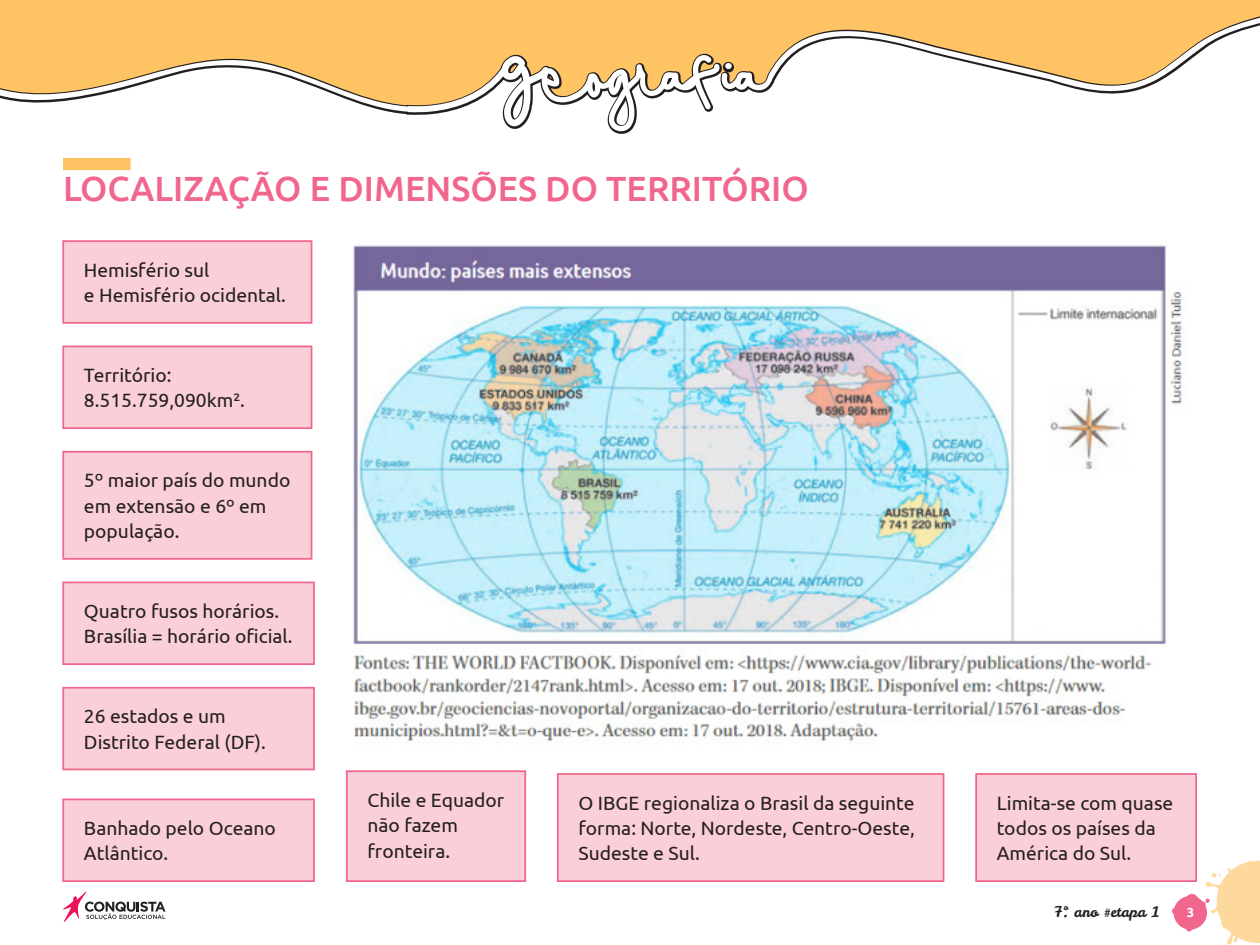
<style>
.page{position:relative;width:1260px;height:945px;background:#fff}
.page>*{position:absolute;margin:0;border:0;box-sizing:border-box;transform-origin:0 0}
._02_Peso_2{font:500 35px "Ubuntu";color:#f1668d}
._01_Texto_Geral_-_DE{font:19.25px/25.4px "Ubuntu";color:#231f20}
.t1{font:14.35px "Leckerli One";color:#231f20}
.t2{font:700 13.12px "Ubuntu";color:#fff}
</style>
<div class="page">
<svg style="left:1172px;top:861px;width:88px;height:84px"></svg>
<svg style="left:63px;top:891px;width:103px;height:31px"></svg>
<svg style="left:0;top:0;width:1260px;height:429px"></svg>
<svg style="left:0;top:16px;width:1260px;height:115px;fill:#fec463"></svg>
<div style="left:63px;top:158px;width:68px;height:12px;background:#fec463"></div>
<div style="left:63px;top:241px;width:249px;height:82px;background:#facfd7"></div>
<div style="left:62px;top:240px;width:250px;height:84px;border:2px solid #f1668d"></div>
<div style="left:63px;top:799px;width:251px;height:82px;background:#facfd7"></div>
<div style="left:62px;top:799px;width:253px;height:83px;border:2px solid #f1668d"></div>
<div style="left:347px;top:771px;width:178px;height:110px;background:#facfd7"></div>
<div style="left:346px;top:770px;width:180px;height:112px;border:2px solid #f1668d"></div>
<div style="left:558px;top:774px;width:386px;height:107px;background:#facfd7"></div>
<div style="left:557px;top:773px;width:387px;height:109px;border:2px solid #f1668d"></div>
<div style="left:976px;top:774px;width:220px;height:107px;background:#facfd7"></div>
<div style="left:975px;top:773px;width:222px;height:109px;border:2px solid #f1668d"></div>
<div style="left:63px;top:346px;width:249px;height:82px;background:#facfd7"></div>
<div style="left:62px;top:346px;width:250px;height:83px;border:2px solid #f1668d"></div>
<div style="left:63px;top:452px;width:249px;height:107px;background:#facfd7"></div>
<div style="left:62px;top:451px;width:250px;height:109px;border:2px solid #f1668d"></div>
<div style="left:63px;top:582px;width:251px;height:82px;background:#facfd7"></div>
<div style="left:62px;top:582px;width:253px;height:83px;border:2px solid #f1668d"></div>
<div style="left:63px;top:688px;width:251px;height:81px;background:#facfd7"></div>
<div style="left:62px;top:687px;width:253px;height:83px;border:2px solid #f1668d"></div>
<img style="left:346px;top:240px;width:845px;height:504px">
<div style="left:1015px;top:518px;width:144px;height:111px;background:#fff"></div>
<p class="_02_Peso_2" style="left:63px;top:166px;width:747px">LOCALIZAÇÃO E DIMENSÕES DO TERRITÓRIO</p>
<p class="_01_Texto_Geral_-_DE" style="left:84px;top:257px;width:203px">Hemisfério sul<br>e Hemisfério ocidental.</p>
<p class="_01_Texto_Geral_-_DE" style="left:84px;top:362px;width:163px">Território:<br>8.515.759,090km².</p>
<p class="_01_Texto_Geral_-_DE" style="left:84px;top:467px;width:208px">5º maior país do mundo em extensão e 6º em população.</p>
<p class="_01_Texto_Geral_-_DE" style="left:84px;top:598px;width:210px">Quatro fusos horários.<br>Brasília = horário oficial.</p>
<p class="_01_Texto_Geral_-_DE" style="left:84px;top:703px;width:183px">26 estados e um<br>Distrito Federal (DF).</p>
<p class="_01_Texto_Geral_-_DE" style="left:84px;top:815px;width:193px">Banhado pelo Oceano<br>Atlântico.</p>
<p class="_01_Texto_Geral_-_DE" style="left:368px;top:787px;width:138px">Chile e Equador não fazem fronteira.</p>
<p class="_01_Texto_Geral_-_DE" style="left:579px;top:790px;width:338px;text-align:justify">O IBGE regionaliza o Brasil da seguinte forma: Norte, Nordeste, Centro-Oeste, Sudeste e Sul.</p>
<p class="_01_Texto_Geral_-_DE" style="left:997px;top:790px;width:178px">Limita-se com quase todos os países da<br>América do Sul.</p>
<p class="t1" style="left:1054px;top:903px;width:107px">7º. ano #etapa 1</p>
<p class="t2" style="left:1187px;top:905px;width:9px">3</p>
</div>
